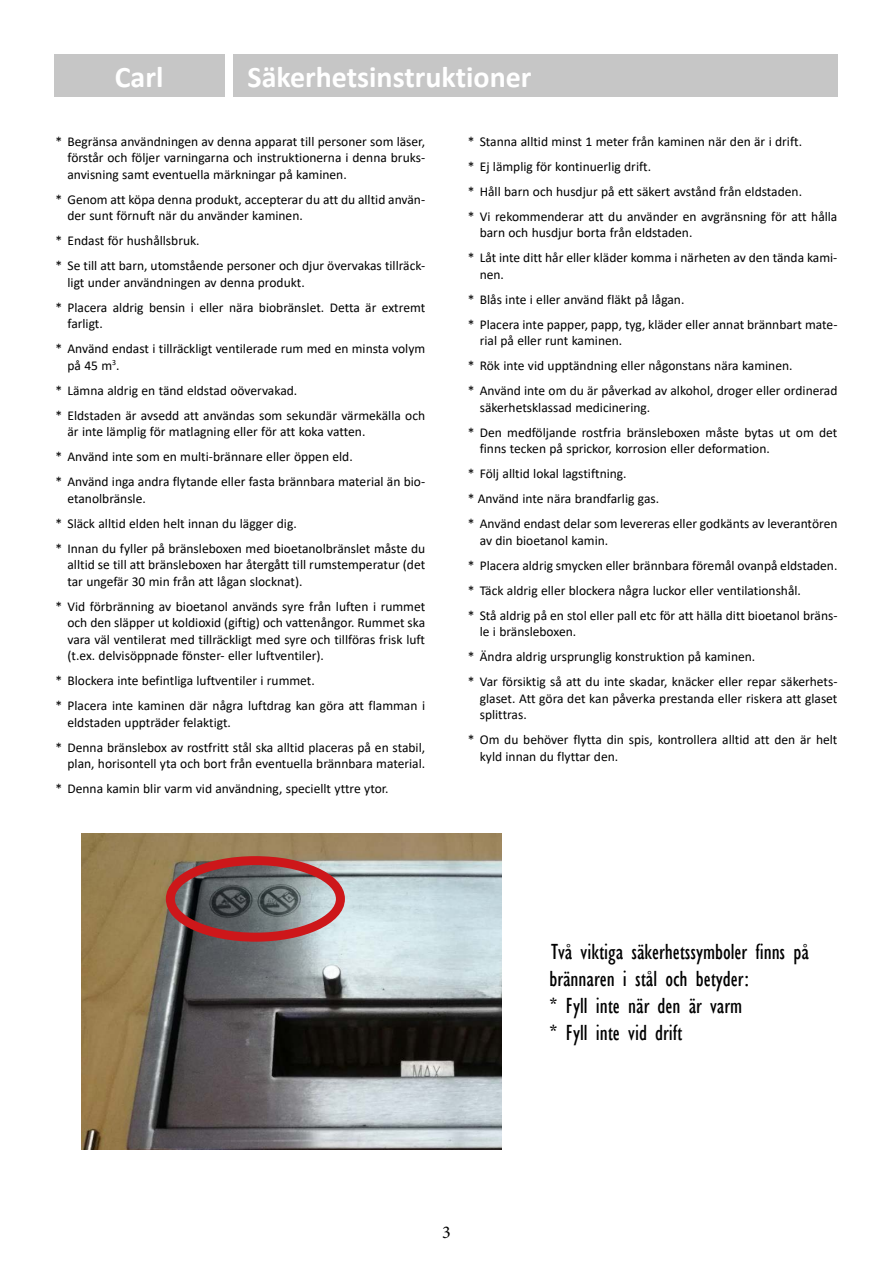
<style>
.page{position:relative;width:893px;height:1263px;background:#fff}
.page>*{position:absolute;margin:0;border:0;box-sizing:border-box;transform-origin:0 0}
.t1{font:700 30px "Calibri";color:#fff}
.t2{font:condensed 22.5px/27px "Gill Sans";color:#000}
.t3{font:18px "Minion Pro";color:#000}
.t4{font:13.5px/25px "Calibri";color:#000}
</style>
<div class="page">
<div style="left:233px;top:54px;width:604px;height:43px;background:#c6c6c6"></div>
<div style="left:54px;top:54px;width:170px;height:43px;background:#c6c6c6"></div>
<img style="left:81px;top:833px;width:420px;height:316px">
<div style="left:166px;top:856px;width:179px;height:86px;border:9px solid #cd171a;border-radius:50%"></div>
<h1 class="t1" style="left:115px;top:55px;width:50px">Carl</h1>
<h1 class="t1" style="left:248px;top:55px;width:285px">Säkerhetsinstruktioner</h1>
<p class="t4" style="left:68px;top:132px;width:359px;line-height:16.5px;text-align:justify;text-indent:-12px">* Begränsa användningen av denna apparat till personer som läser, förstår och följer varningarna och instruktionerna i denna bruks&shy;anvisning samt eventuella märkningar på kaminen.</p>
<p class="t4" style="left:68px;top:190px;width:359px;line-height:16.5px;text-indent:-12px">* Genom att köpa denna produkt, accepterar du att du alltid använ&shy;der sunt förnuft när du använder kaminen.</p>
<p class="t4" style="left:56px;top:228px;width:371px">* Endast för hushållsbruk.<br>* Se till att barn, utomstående personer och djur övervakas tillräck-</p>
<p class="t4" style="left:56px;top:269px;width:371px;text-indent:12px">ligt under användningen av denna produkt.<br>* Placera aldrig bensin i eller nära biobränslet. Detta är extremt</p>
<p class="t4" style="left:56px;top:311px;width:371px;text-indent:12px">farligt.<br>* Använd endast i tillräckligt ventilerade rum med en minsta volym</p>
<p class="t4" style="left:55px;top:352px;width:371px;text-indent:12px">på 45 m<sup>3</sup>.<br>* Lämna aldrig en tänd eldstad oövervakad.<br>* Eldstaden är avsedd att användas som sekundär värmekälla och</p>
<p class="t4" style="left:55px;top:419px;width:371px;text-indent:12px">är inte lämplig för matlagning eller för att koka vatten.<br>* Använd inte som en multi-brännare eller öppen eld.<br>* Använd inga andra flytande eller fasta brännbara material än bio-</p>
<p class="t4" style="left:55px;top:485px;width:371px;text-indent:12px">etanolbränsle.<br>* Släck alltid elden helt innan du lägger dig.<br>* Innan du fyller på bränsleboxen med bioetanolbränslet måste du</p>
<p class="t4" style="left:67px;top:556px;width:359px;line-height:16.5px">alltid se till att bränsleboxen har återgått till rumstemperatur (det tar ungefär 30 min från att lågan slocknat).</p>
<p class="t4" style="left:67px;top:598px;width:359px;line-height:16.5px;text-align:justify;text-indent:-12px">* Vid förbränning av bioetanol används syre från luften i rummet och den släpper ut koldioxid (giftig) och vattenångor. Rummet ska vara väl ventilerat med tillräckligt med syre och tillföras frisk luft (t.ex. delvisöppnade fönster- eller luftventiler).</p>
<p class="t4" style="left:55px;top:668px;width:371px">* Blockera inte befintliga luftventiler i rummet.<br>* Placera inte kaminen där några luftdrag kan göra att flamman i</p>
<p class="t4" style="left:55px;top:709px;width:371px;text-indent:12px">eldstaden uppträder felaktigt.<br>* Denna bränslebox av rostfritt stål ska alltid placeras på en stabil,</p>
<p class="t4" style="left:55px;top:751px;width:371px;text-indent:12px">plan, horisontell yta och bort från eventuella brännbara material. * Denna kamin blir varm vid användning, speciellt yttre ytor.</p>
<p class="t4" style="left:468px;top:128px;width:371px">* Stanna alltid minst 1 meter från kaminen när den är i drift.<br>* Ej lämplig för kontinuerlig drift.<br>* Håll barn och husdjur på ett säkert avstånd från eldstaden.<br>* Vi rekommenderar att du använder en avgränsning för att hålla</p>
<p class="t4" style="left:468px;top:220px;width:371px;text-indent:12px">barn och husdjur borta från eldstaden.<br>* Låt inte ditt hår eller kläder komma i närheten av den tända kami-</p>
<p class="t4" style="left:468px;top:261px;width:371px;text-indent:12px">nen.<br>* Blås inte i eller använd fläkt på lågan.<br>* Placera inte papper, papp, tyg, kläder eller annat brännbart mate-</p>
<p class="t4" style="left:468px;top:328px;width:371px;text-indent:12px">rial på eller runt kaminen.<br>* Rök inte vid upptändning eller någonstans nära kaminen.<br>* Använd inte om du är påverkad av alkohol, droger eller ordinerad</p>
<p class="t4" style="left:468px;top:394px;width:371px;text-indent:12px">säkerhetsklassad medicinering.<br>* Den medföljande rostfria bränsleboxen måste bytas ut om det</p>
<p class="t4" style="left:468px;top:436px;width:371px;text-indent:12px">finns tecken på sprickor, korrosion eller deformation.<br>* Följ alltid lokal lagstiftning.<br>* Använd inte nära brandfarlig gas.<br>* Använd endast delar som levereras eller godkänts av leverantören</p>
<p class="t4" style="left:468px;top:527px;width:371px;text-indent:12px">av din bioetanol kamin.<br>* Placera aldrig smycken eller brännbara föremål ovanpå eldstaden. * Täck aldrig eller blockera några luckor eller ventilationshål.<br>* Stå aldrig på en stol eller pall etc för att hälla ditt bioetanol bräns-</p>
<p class="t4" style="left:468px;top:619px;width:371px;text-indent:12px">le i bränsleboxen.<br>* Ändra aldrig ursprunglig konstruktion på kaminen.<br>* Var försiktig så att du inte skadar, knäcker eller repar säkerhets-</p>
<p class="t4" style="left:480px;top:689px;width:359px;line-height:16.5px">glaset. Att göra det kan påverka prestanda eller riskera att glaset splittras.</p>
<p class="t4" style="left:480px;top:731px;width:359px;line-height:16.5px;text-indent:-12px">* Om du behöver flytta din spis, kontrollera alltid att den är helt kyld innan du flyttar den.</p>
<h2 class="t2" style="left:550px;top:938px;width:261px">Två viktiga säkerhetssymboler finns på brännaren i stål och betyder:<br>* Fyll inte när den är varm<br>* Fyll inte vid drift</h2>
<h3 class="t3" style="left:442px;top:1220px;width:10px">3</h3>
</div>
